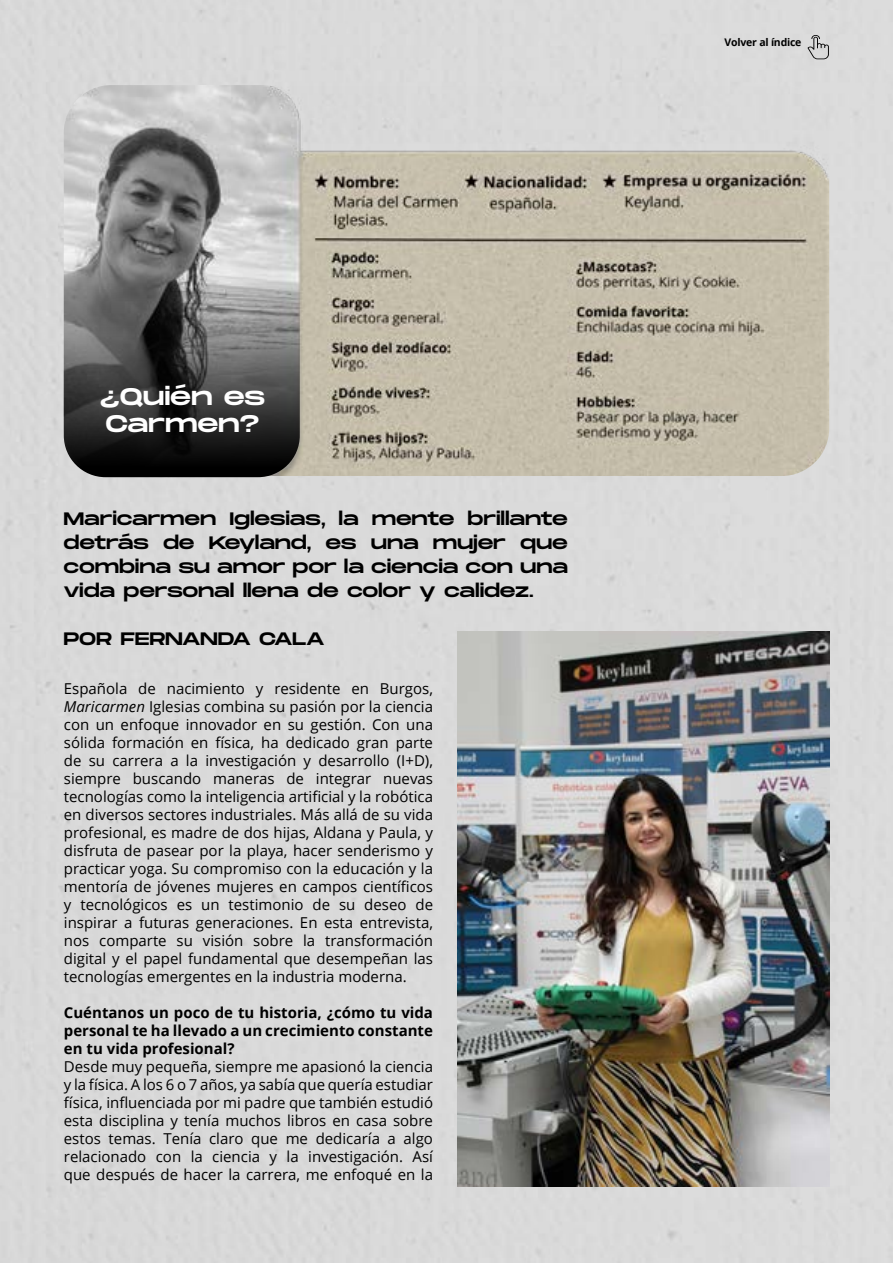
<style>
.page{position:relative;width:893px;height:1263px;background:#d9d9d9}
.page>*{position:absolute;margin:0;border:0;box-sizing:border-box;transform-origin:0 0}
.t1{font:24px/27px "Monument Extended";letter-spacing:-.01em;color:#fff}
.t2{font:18px/24px "Monument Extended";letter-spacing:-.01em;color:#000;text-align:justify}
.t3{font:15px/18px "Open Sans";color:#000;text-align:justify}
.t4{font:700 15px/18px "Open Sans";color:#000;text-align:justify}
.t5{font:700 10.5px "Open Sans";letter-spacing:-.02em;color:#000}
.s1{font-style:italic}
</style>
<div class="page">
<img style="left:64px;top:85px;width:765px;height:391px">
<svg style="left:64px;top:86px;width:236px;height:391px;background:#797979"></svg>
<img style="left:457px;top:631px;width:372px;height:555px">
<svg style="left:807px;top:35px;width:22px;height:24px"></svg>
<h1 class="t1" style="left:100px;top:382px;width:167px">¿Quién es<br>Carmen?</h1>
<p class="t2" style="left:64px;top:507px;width:506px">Maricarmen Iglesias, la mente brillante detrás de Keyland, es una mujer que combina su amor por la ciencia con una vida personal llena de color y calidez.</p>
<p class="t2" style="left:64px;top:626px;width:263px">POR FERNANDA CALA</p>
<p class="t3" style="left:64px;top:679px;width:371px">Española de nacimiento y residente en Burgos, <span class="s1">Maricarmen</span> Iglesias combina su pasión por la ciencia con un enfoque innovador en su gestión. Con una sólida formación en física, ha dedicado gran parte de su carrera a la investigación y desarrollo (I+D), siempre buscando maneras de integrar nuevas tecnologías como la inteligencia artificial y la robótica en diversos sectores industriales. Más allá de su vida profesional, es madre de dos hijas, Aldana y Paula, y disfruta de pasear por la playa, hacer senderismo y practicar yoga. Su compromiso con la educación y la mentoría de jóvenes mujeres en campos científicos y tecnológicos es un testimonio de su deseo de inspirar a futuras generaciones. En esta entrevista, nos comparte su visión sobre la transformación digital y el papel fundamental que desempeñan las tecnologías emergentes en la industria moderna.</p>
<p class="t4" style="left:64px;top:1003px;width:371px">Cuéntanos un poco de tu historia, ¿cómo tu vida personal te ha llevado a un crecimiento constante en tu vida profesional?</p>
<p class="t3" style="left:64px;top:1057px;width:371px">Desde muy pequeña, siempre me apasionó la ciencia y la física. A los 6 o 7 años, ya sabía que quería estudiar física, influenciada por mi padre que también estudió esta disciplina y tenía muchos libros en casa sobre estos temas. Tenía claro que me dedicaría a algo relacionado con la ciencia y la investigación. Así que después de hacer la carrera, me enfoqué en la</p>
<p class="t5" style="left:725px;top:35px;width:78px">Volver al índice</p>
</div>
